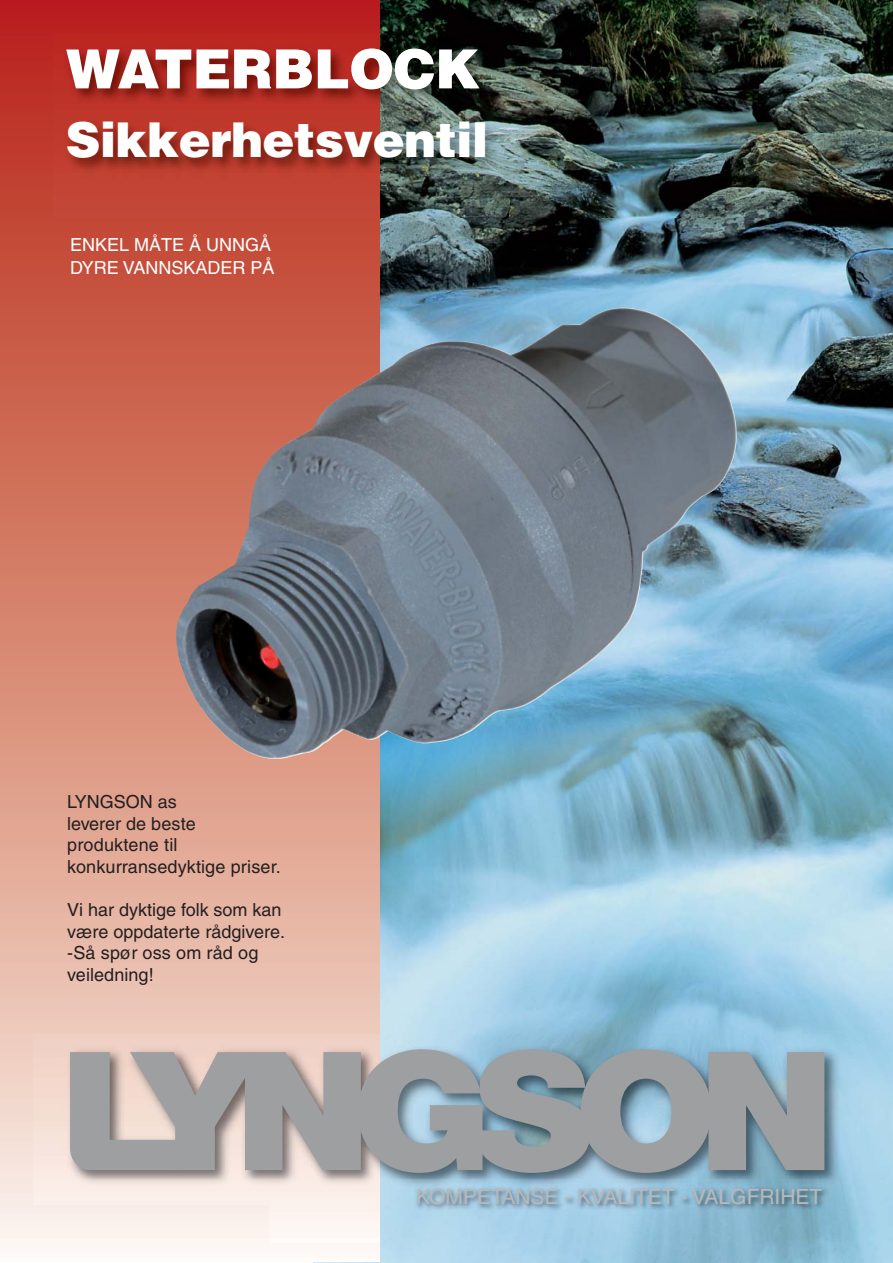
<style>
.page{position:relative;width:893px;height:1263px;background:#fff}
.page>*{position:absolute;margin:0;border:0;box-sizing:border-box;transform-origin:0 0}
.t1{font:900 54px "Helvetica";letter-spacing:-.01em;color:#fff}
.t2{font:900 48px "Helvetica";letter-spacing:-.01em;color:#fff}
.t3{font:21px "Helvetica";color:#b7b9bc}
.t4{font:18px/21.6px "Helvetica";letter-spacing:.005em;color:#231f20}
.t5{font:18px/22.5px "Helvetica";color:#fff}
</style>
<div class="page">
<img style="left:313px;top:0;width:579px;height:1263px">
<svg style="left:0;top:0;width:380px;height:1261px;background:#d98d7c"></svg>
<img style="left:54px;top:34px;width:825px;height:183px">
<img style="left:838px;top:1035px;width:54px;height:169px">
<img style="left:33px;top:1035px;width:805px;height:145px">
<img style="left:33px;top:1180px;width:237px;height:24px">
<svg style="left:70px;top:1049px;width:754px;height:124px;background:#9ea3a7"></svg>
<img style="left:270px;top:1180px;width:568px;height:63px">
<img style="left:175px;top:303px;width:569px;height:459px">
<h1 class="t1" style="left:66px;top:49px;width:415px">WATERBLOCK</h1>
<h2 class="t2" style="left:66px;top:123px;width:423px">Sikkerhetsventil</h2>
<p class="t5" style="left:70px;top:235px;width:206px">ENKEL MÅTE Å UNNGÅ<br>DYRE VANNSKADER PÅ</p>
<p class="t4" style="left:67px;top:793px;width:215px">LYNGSON as<br>leverer de beste produktene til konkurransedyktige priser.</p>
<p class="t4" style="left:67px;top:901px;width:219px">Vi har dyktige folk som kan være oppdaterte rådgivere. -Så spør oss om råd og veiledning!</p>
<p class="t3" style="left:416px;top:1189px;width:407px">KOMPETANSE - KVALITET - VALGFRIHET</p>
</div>
